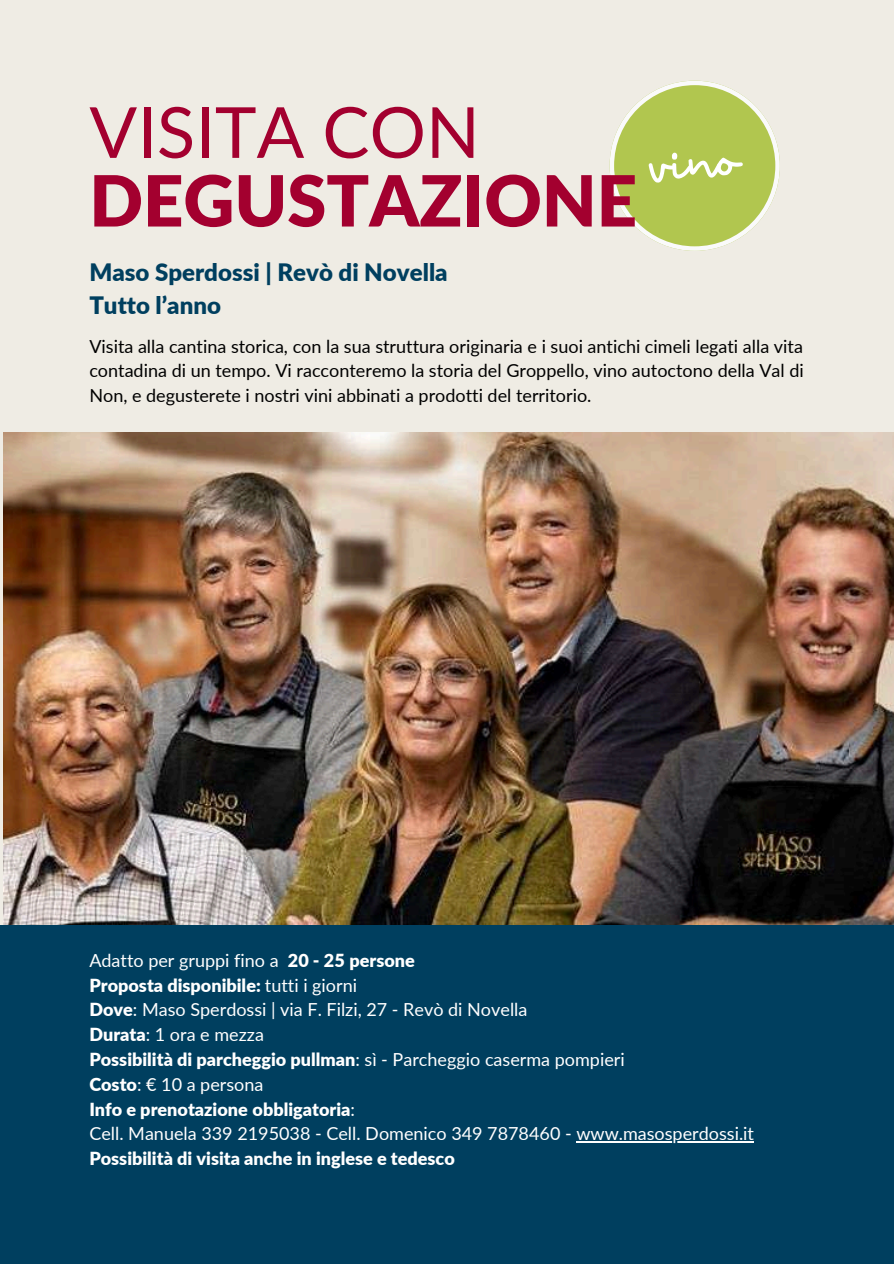
<style>
.page{position:relative;width:894px;height:1264px;background:#fff}
.page>*{position:absolute;margin:0;border:0;box-sizing:border-box;transform-origin:0 0}
.t1{font:900 70.5px "Lato";color:#a3002f}
.t2{font:70.5px "Lato";color:#a3002f}
.t3{font:67.5px "Glypher Yandi Designs";color:#fff}
.t4{font:900 24px/32.7px "Lato";color:#003f5f}
.t5{font:18px/24.8px "Lato";color:#fff}
.t6{font:18px/24.8px "Lato";color:#000;text-align:justify}
.t7{font:900 18px "Lato";color:#fff}
.s1{font-weight:900}
</style>
<div class="page">
<div style="left:0;top:0;width:893px;height:1263px;background:#efece4"></div>
<div style="left:0;top:924px;width:893px;height:339px;background:#003f5f"></div>
<svg style="left:609px;top:81px;width:170px;height:169px"></svg>
<img style="left:3px;top:433px;width:890px;height:491px">
<hr style="left:576px;top:1141px;width:177px;height:1px;background:#fff">
<h1 class="t2" style="left:89px;top:88px;width:392px">VISITA CON</h1>
<h1 class="t1" style="left:89px;top:157px;width:549px">DEGUSTAZIONE</h1>
<h2 class="t3" style="left:647px;top:123px;width:93px;rotate:-2deg">vino</h2>
<h3 class="t4" style="left:89px;top:256px;width:360px">Maso Sperdossi | Revò di Novella<br>Tutto l’anno</h3>
<p class="t6" style="left:89px;top:333px;width:715px">Visita alla cantina storica, con la sua struttura originaria e i suoi antichi cimeli legati alla vita contadina di un tempo. Vi racconteremo la storia del Groppello, vino autoctono della Val di Non, e degusterete i nostri vini abbinati a prodotti del territorio.</p>
<p class="t5" style="left:89px;top:947px;width:666px">Adatto per gruppi fino a <span class="s1">20 - 25 persone<br>Proposta disponibile:</span> tutti i giorni<br><span class="s1">Dove</span>: Maso Sperdossi | via F. Filzi, 27 - Revò di Novella<br><span class="s1">Durata</span>: 1 ora e mezza<br><span class="s1">Possibilità di parcheggio pullman</span>: sì - Parcheggio caserma pompieri<br><span class="s1">Costo</span>: € 10 a persona<br><span class="s1">Info e prenotazione obbligatoria</span>:<br>Cell. Manuela 339 2195038 - Cell. Domenico 349 7878460 - www.masosperdossi.it</p>
<p class="t7" style="left:89px;top:1147px;width:367px">Possibilità di visita anche in inglese e tedesco</p>
</div>
